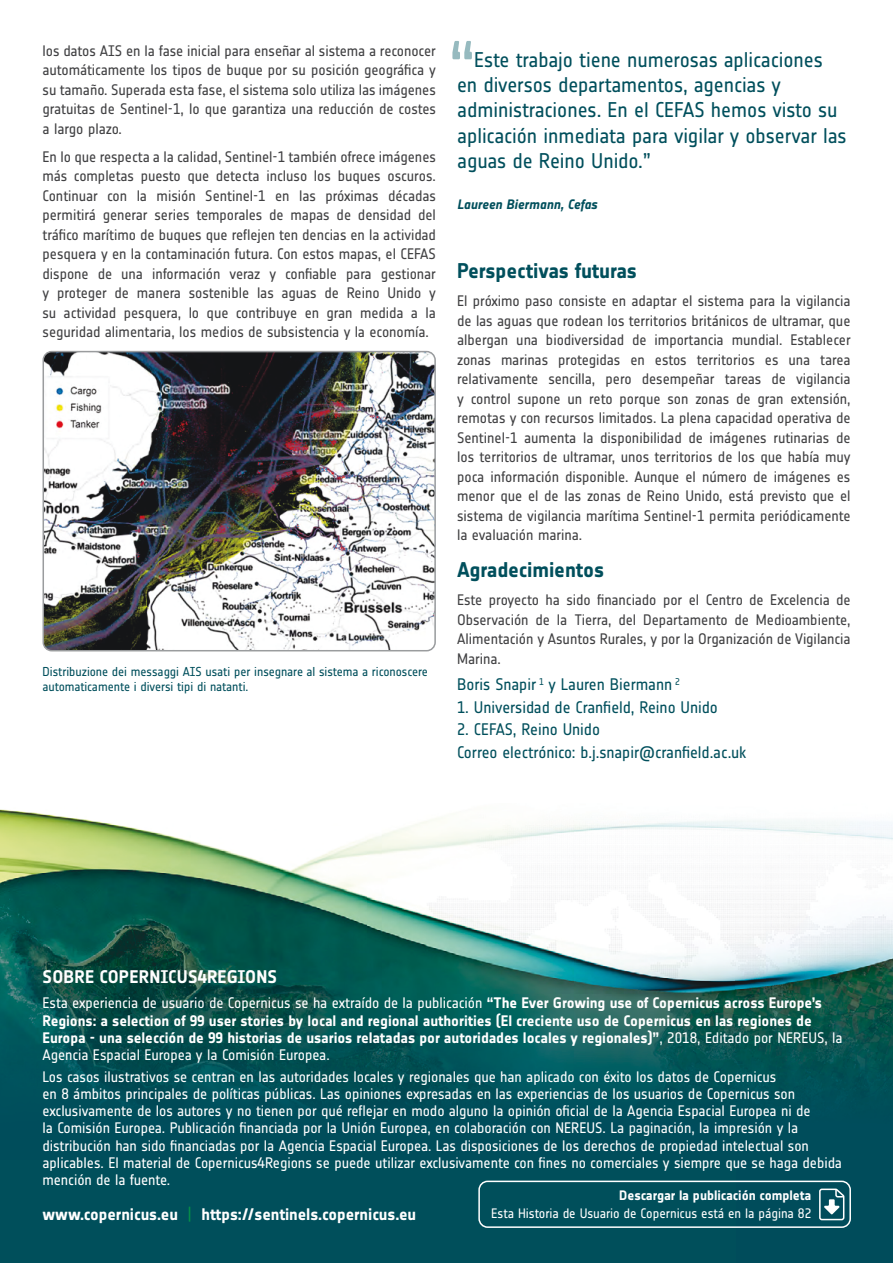
<style>
.page{position:relative;width:893px;height:1263px;background:#fff}
.page>*{position:absolute;margin:0;border:0;box-sizing:border-box;transform-origin:0 0}
.t1{font:21px/25.2px "Notes Esa";letter-spacing:-.005em;color:#004f5c}
.t2{font:700 21px "Notes Esa";letter-spacing:-.005em;color:#004f5c}
.t3{font:700 18px "Notes Esa";letter-spacing:.01em;color:#fff}
.t4{font:16.5px/22.5px "Notes Esa";letter-spacing:-.005em;color:#004f5c}
.t5{font:700 16.5px "Notes Esa";letter-spacing:-.005em;color:#fff}
.t6{font:15px/19.5px "Notes Esa";letter-spacing:-.005em;color:#414143;text-align:justify}
.t7{font:15px/17.2px "Notes Esa";letter-spacing:-.005em;color:#fff}
.t8{font:700 15px/17.2px "Notes Esa";letter-spacing:-.005em;color:#fff}
.t9{font:13.5px "Notes Esa";letter-spacing:-.005em;color:#fff}
.t10{font:700 13.5px "Notes Esa";letter-spacing:-.005em;color:#fff}
.t11{font:italic 700 13.5px "Notes Esa";color:#004f5c}
.t12{font:12.75px/15.3px "Notes Esa";letter-spacing:-.005em;color:#004f5c}
.s1{font-weight:400}
.s2{font-weight:400;color:#069147}
</style>
<div class="page">
<img style="left:43px;top:352px;width:392px;height:299px;border-radius:9px">
<div style="left:43px;top:351px;width:393px;height:300px;border:2px solid #9a9c9e;border-radius:9px"></div>
<svg style="left:452px;top:41px;width:20px;height:18px"></svg>
<img style="left:0;top:809px;width:893px;height:454px">
<div style="left:478px;top:1180px;width:373px;height:48px;border:2px solid #fff;border-radius:9px"></div>
<svg style="left:818px;top:1188px;width:28px;height:33px"></svg>
<p class="t6" style="left:43px;top:42px;width:395px">los datos AIS en la fase inicial para enseñar al sistema a reconocer automáticamente los tipos de buque por su posición geográfica y su tamaño. Superada esta fase, el sistema solo utiliza las imágenes gratuitas de Sentinel-1, lo que garantiza una reducción de costes a largo plazo.</p>
<p class="t6" style="left:43px;top:148px;width:395px">En lo que respecta a la calidad, Sentinel-1 también ofrece imágenes más completas puesto que detecta incluso los buques oscuros.<br>Continuar con la misión Sentinel-1 en las próximas décadas permitirá generar series temporales de mapas de densidad del tráfico marítimo de buques que reflejen ten dencias en la actividad pesquera y en la contaminación futura. Con estos mapas, el CEFAS dispone de una información veraz y confiable para gestionar y proteger de manera sostenible las aguas de Reino Unido y su actividad pesquera, lo que contribuye en gran medida a la seguridad alimentaria, los medios de subsistencia y la economía.</p>
<p class="t12" style="left:43px;top:665px;width:387px">Distribuzione dei messaggi AIS usati per insegnare al sistema a riconoscere automaticamente i diversi tipi di natanti.</p>
<h1 class="t1" style="left:457px;top:49px;width:391px;text-indent:17px">Este trabajo tiene numerosas aplicaciones en diversos departamentos, agencias y administraciones. En el CEFAS hemos visto su aplicación inmediata para vigilar y observar las aguas de Reino Unido.”</h1>
<p class="t11" style="left:457px;top:196px;width:142px">Laureen Biermann, Cefas</p>
<h1 class="t2" style="left:457px;top:263px;width:181px">Perspectivas futuras</h1>
<p class="t6" style="left:457px;top:293px;width:395px">El próximo paso consiste en adaptar el sistema para la vigilancia de las aguas que rodean los territorios británicos de ultramar, que albergan una biodiversidad de importancia mundial. Establecer zonas marinas protegidas en estos territorios es una tarea relativamente sencilla, pero desempeñar tareas de vigilancia y control supone un reto porque son zonas de gran extensión, remotas y con recursos limitados. La plena capacidad operativa de Sentinel-1 aumenta la disponibilidad de imágenes rutinarias de los territorios de ultramar, unos territorios de los que había muy poca información disponible. Aunque el número de imágenes es menor que el de las zonas de Reino Unido, está previsto que el sistema de vigilancia marítima Sentinel-1 permita periódicamente la evaluación marina.</p>
<h1 class="t2" style="left:457px;top:562px;width:149px">Agradecimientos</h1>
<p class="t6" style="left:457px;top:591px;width:395px">Este proyecto ha sido financiado por el Centro de Excelencia de Observación de la Tierra, del Departamento de Medioambiente, Alimentación y Asuntos Rurales, y por la Organización de Vigilancia Marina.</p>
<p class="t4" style="left:457px;top:674px;width:224px">Boris Snapir <sup>1</sup> y Lauren Biermann <sup>2</sup></p>
<p class="t4" style="left:457px;top:697px;width:262px">1. Universidad de Cranfield, Reino Unido</p>
<p class="t4" style="left:457px;top:719px;width:291px">2. CEFAS, Reino Unido<br>Correo electrónico: b.j.snapir@cranfield.ac.uk</p>
<p class="t3" style="left:43px;top:970px;width:236px">SOBRE COPERNICUS4REGIONS</p>
<p class="t8" style="left:43px;top:996px;width:802px"><span class="s1">Esta experiencia de usuario de Copernicus se ha extraído de la publicación</span> “The Ever Growing use of Copernicus across Europe’s Regions: a selection of 99 user stories by local and regional authorities (El creciente uso de Copernicus en las regiones de Europa - una selección de 99 historias de usarios relatadas por autoridades locales y regionales)”<span class="s1">, 2018, Editado por NEREUS, la Agencia Espacial Europea y la Comisión Europea.</span></p>
<p class="t7" style="left:43px;top:1069px;width:801px">Los casos ilustrativos se centran en las autoridades locales y regionales que han aplicado con éxito los datos de Copernicus<br>en 8 ámbitos principales de políticas públicas. Las opiniones expresadas en las experiencias de los usuarios de Copernicus son exclusivamente de los autores y no tienen por qué reflejar en modo alguno la opinión oficial de la Agencia Espacial Europea ni de<br>la Comisión Europea. Publicación financiada por la Unión Europea, en colaboración con NEREUS. La paginación, la impresión y la distribución han sido financiadas por la Agencia Espacial Europea. Las disposiciones de los derechos de propiedad intelectual son aplicables. El material de Copernicus4Regions se puede utilizar exclusivamente con fines no comerciales y siempre que se haga debida mención de la fuente.</p>
<p class="t10" style="left:619px;top:1190px;width:194px">Descargar la publicación completa</p>
<p class="t9" style="left:491px;top:1209px;width:322px">Esta Historia de Usuario de Copernicus está en la página 82</p>
<p class="t5" style="left:43px;top:1208px;width:375px">www.copernicus.eu <span class="s2">|</span> https://sentinels.copernicus.eu</p>
</div>
